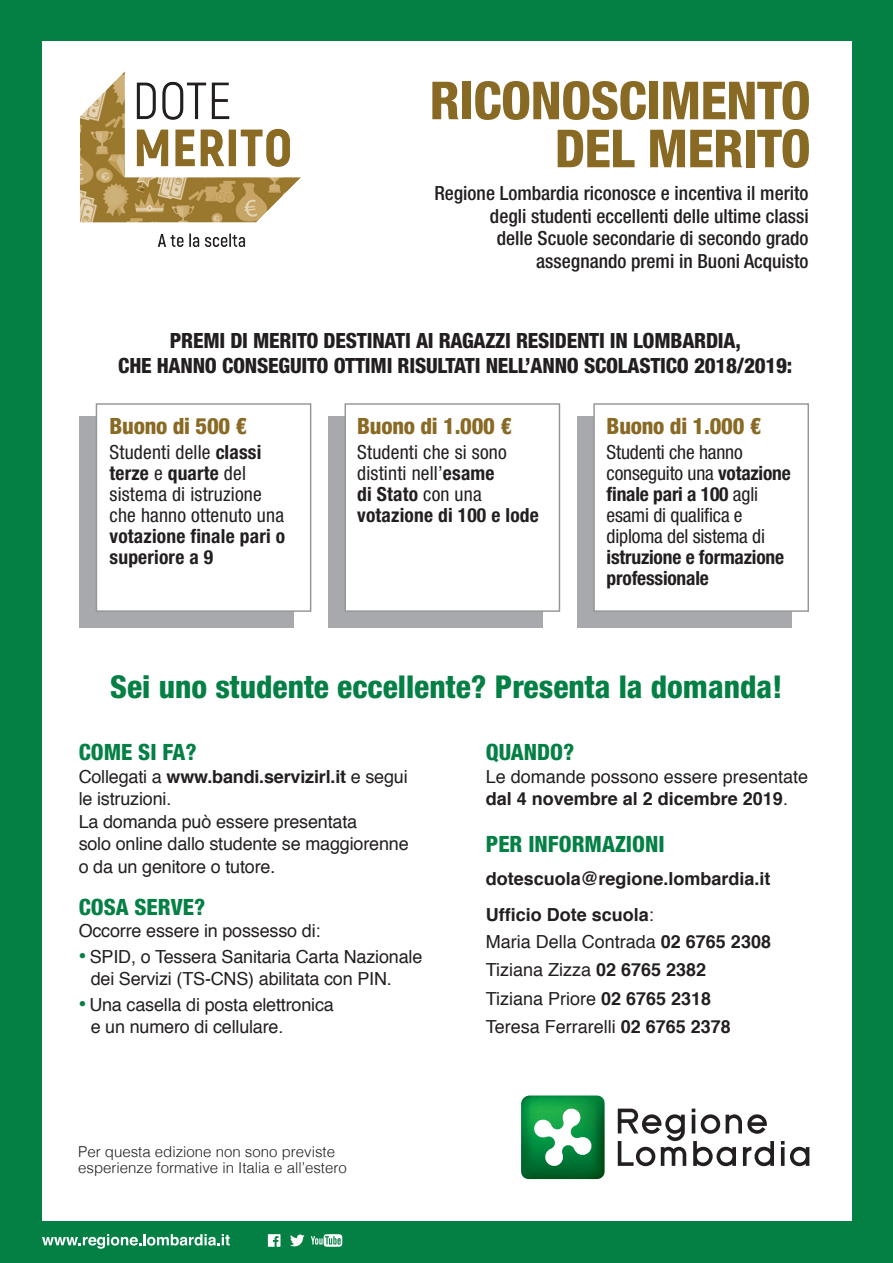
<style>
.page{position:relative;width:893px;height:1263px;background:#fff}
.page>*{position:absolute;margin:0;border:0;box-sizing:border-box;transform-origin:0 0}
.t1{font:800 condensed 52.5px "Helvetica Neue";letter-spacing:-.01em;color:#896a24}
.t2{font:800 condensed 31.5px "Helvetica Neue LT Std";color:#048045}
.t3{font:800 condensed 22.5px "Helvetica Neue LT Std";color:#048045}
.t4{font:800 condensed 22.5px "Helvetica Neue";letter-spacing:-.01em;color:#896a24}
.t5{font:800 condensed 21px "Helvetica Neue";letter-spacing:-.01em;color:#231f20}
.t6{font:500 condensed 19.5px "Helvetica Neue LT Std";color:#231f20}
.t7{font:condensed 19.5px/21px "Helvetica Neue";letter-spacing:-.01em;color:#231f20}
.t8{font:condensed 19.5px/21px "Helvetica Neue";letter-spacing:.01em;color:#231f20}
.t9{font:700 condensed 19.5px/21px "Helvetica Neue";letter-spacing:.01em;color:#231f20}
.t10{font:18px/22.5px "Helvetica";letter-spacing:-.01em;color:#231f20}
.t11{font:700 18px "Helvetica";color:#231f20}
.t12{font:300 15px/16.5px "Helvetica";color:#231f20}
.s1{font-weight:900}
.s2{font-weight:700}
.s3{font-weight:400}
.s4{font-size:19.5px}
.s5{font-family:"Helvetica Neue";font-weight:500;font-stretch:condensed;font-size:15px;color:#048045}
</style>
<div class="page">
<div style="left:0;top:0;width:893px;height:1262px;background:linear-gradient(to right,#048045,#048045)"></div>
<div style="left:42px;top:42px;width:809px;height:1179px;background:#fff"></div>
<svg style="left:42px;top:1234px;width:188px;height:15px"></svg>
<svg style="left:268px;top:1234px;width:12px;height:13px"></svg>
<svg style="left:311px;top:1234px;width:31px;height:13px"></svg>
<svg style="left:290px;top:1234px;width:15px;height:12px"></svg>
<svg style="left:521px;top:1095px;width:84px;height:84px"></svg>
<hr style="left:692px;top:1115px;width:3px;height:18px;background:#231f20">
<svg style="left:692px;top:1108px;width:3px;height:4px"></svg>
<svg style="left:701px;top:1114px;width:19px;height:20px"></svg>
<svg style="left:726px;top:1114px;width:41px;height:20px"></svg>
<svg style="left:618px;top:1108px;width:68px;height:58px"></svg>
<svg style="left:693px;top:1141px;width:43px;height:25px"></svg>
<svg style="left:743px;top:1141px;width:31px;height:25px"></svg>
<svg style="left:781px;top:1141px;width:28px;height:25px"></svg>
<img style="left:80px;top:71px;width:221px;height:176px">
<div style="left:577px;top:417px;width:215px;height:211px;background:#a8a9ad"></div>
<div style="left:593px;top:403px;width:216px;height:209px;background:#fff;border:1px solid #939598"></div>
<div style="left:329px;top:417px;width:214px;height:211px;background:#a8a9ad"></div>
<div style="left:345px;top:403px;width:215px;height:209px;background:#fff;border:1px solid #939598"></div>
<div style="left:80px;top:417px;width:214px;height:211px;background:#a8a9ad"></div>
<div style="left:96px;top:403px;width:215px;height:209px;background:#fff;border:1px solid #939598"></div>
<p class="t1" style="left:430px;top:68px;width:383px">RICONOSCIMENTO</p>
<p class="t1" style="left:555px;top:116px;width:257px">DEL MERITO</p>
<p class="t6" style="left:434px;top:182px;width:376px">Regione Lombardia riconosce e incentiva il merito</p>
<p class="t6" style="left:490px;top:204px;width:320px">degli studenti eccellenti delle ultime classi</p>
<p class="t6" style="left:497px;top:227px;width:313px">delle Scuole secondarie di secondo grado</p>
<p class="t6" style="left:536px;top:249px;width:274px">assegnando premi in Buoni Acquisto</p>
<p class="t5" style="left:170px;top:327px;width:573px">PREMI DI MERITO DESTINATI AI RAGAZZI RESIDENTI IN LOMBARDIA,</p>
<p class="t5" style="left:118px;top:353px;width:676px">CHE HANNO CONSEGUITO OTTIMI RISULTATI NELL’ANNO SCOLASTICO 2018/2019:</p>
<p class="t4" style="left:110px;top:412px;width:139px">Buono di 500 <span class="s1">€</span></p>
<p class="t8" style="left:110px;top:442px;width:154px">Studenti delle <span class="s2">classi terze</span> e <span class="s2">quarte</span> del sistema di istruzione</p>
<p class="t9" style="left:110px;top:504px;width:177px;text-align:justify"><span class="s3">che hanno ottenuto una </span>votazione finale pari o superiore a 9</p>
<p class="t4" style="left:357px;top:412px;width:156px">Buono di 1.000 <span class="s1">€</span></p>
<p class="t8" style="left:357px;top:442px;width:151px">Studenti che si sono distinti nell’<span class="s2">esame</span></p>
<p class="t9" style="left:357px;top:483px;width:183px">di Stato <span class="s3">con una </span>votazione di 100 e lode</p>
<p class="t4" style="left:607px;top:412px;width:156px">Buono di 1.000 <span class="s1">€</span></p>
<p class="t7" style="left:607px;top:442px;width:186px">Studenti che hanno conseguito una <span class="s2">votazione finale pari a 100</span> agli esami di qualifica e diploma del sistema di <span class="s2">istruzione e formazione professionale</span></p>
<p class="t2" style="left:110px;top:667px;width:674px">Sei uno studente eccellente? Presenta la domanda!</p>
<p class="t3" style="left:79px;top:738px;width:119px">COME SI FA?</p>
<p class="t11" style="left:79px;top:762px;width:331px"><span class="s3">Collegati a</span> www.bandi.servizirl.it <span class="s3">e segui</span></p>
<p class="t10" style="left:79px;top:788px;width:280px">le istruzioni.<br>La domanda può essere presentata</p>
<p class="t10" style="left:79px;top:833px;width:331px">solo online dallo studente se maggiorenne</p>
<p class="t10" style="left:79px;top:856px;width:199px">o da un genitore o tutore<span class="s4">.</span></p>
<p class="t3" style="left:79px;top:893px;width:128px">COSA SERVE?</p>
<p class="t10" style="left:79px;top:920px;width:243px">Occorre essere in possesso di:</p>
<p class="t10" style="left:79px;top:946px;width:345px"><span class="s5">•</span> SPID, o Tessera Sanitaria Carta Nazionale</p>
<p class="t10" style="left:91px;top:968px;width:303px">dei Servizi (TS-CNS) abilitata con PIN.</p>
<p class="t10" style="left:79px;top:994px;width:257px"><span class="s5">•</span> Una casella di posta elettronica</p>
<p class="t10" style="left:91px;top:1016px;width:194px">e un numero di cellulare.</p>
<p class="t12" style="left:78px;top:1142px;width:270px">Per questa edizione non sono previste esperienze formative in Italia e all’estero</p>
<p class="t3" style="left:486px;top:738px;width:90px">QUANDO?</p>
<p class="t10" style="left:486px;top:766px;width:324px">Le domande possono essere presentate <span class="s2">dal 4 novembre al 2 dicembre 2019</span>.</p>
<p class="t3" style="left:486px;top:830px;width:180px">PER INFORMAZIONI</p>
<p class="t11" style="left:486px;top:864px;width:286px">dotescuola@regione.lombardia.it</p>
<p class="t11" style="left:486px;top:900px;width:170px">Ufficio Dote scuola<span class="s3">:</span></p>
<p class="t10" style="left:486px;top:931px;width:287px">Maria Della Contrada <span class="s2">02 6765 2308</span></p>
<p class="t10" style="left:486px;top:959px;width:222px">Tiziana Zizza <span class="s2">02 6765 2382</span></p>
<p class="t10" style="left:486px;top:988px;width:227px">Tiziana Priore <span class="s2">02 6765 2318</span></p>
<p class="t10" style="left:486px;top:1016px;width:247px">Teresa Ferrarelli <span class="s2">02 6765 2378</span></p>
</div>
